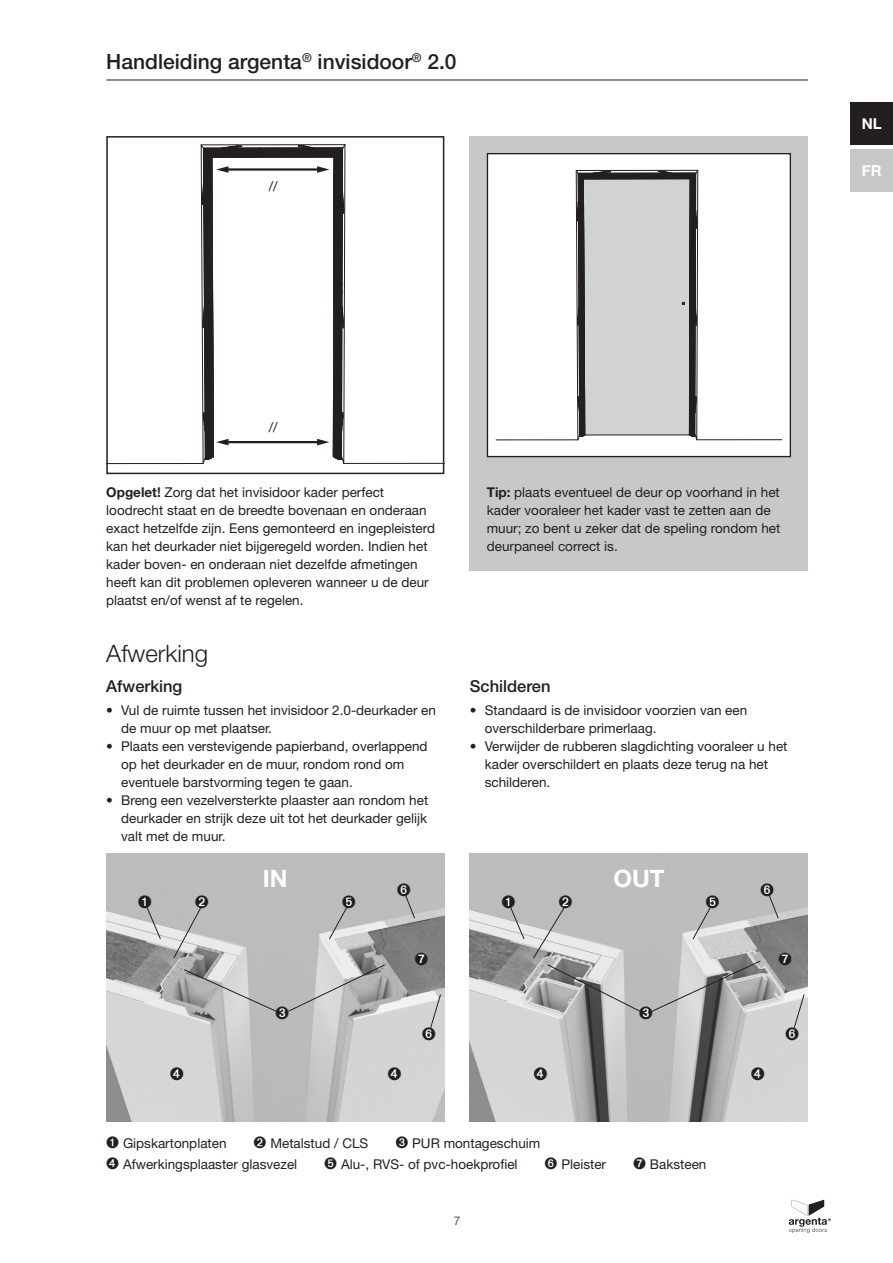
<style>
.page{position:relative;width:893px;height:1263px;background:#fff}
.page>*{position:absolute;margin:0;border:0;box-sizing:border-box;transform-origin:0 0}
.T1{font:300 24px "Helvetica Neue LT Std";color:#231f20}
.T1-2{font:700 24px "Helvetica Neue LT Std";color:#fff}
.t1{font:500 21px "Helvetica Neue LT Std";color:#231f20}
.T2{font:500 16.5px "Helvetica Neue LT Std";color:#231f20}
.t2{font:700 15px "Helvetica Neue LT Std";color:#fff}
.body{font:13.5px/18px "Helvetica Neue LT Std";color:#231f20}
.t3{font:300 12px "Helvetica Neue LT Std";color:#231f20}
.s1{font-weight:700}
</style>
<div class="page">
<hr style="left:106px;top:79px;width:702px;height:1px;background:#231f20">
<svg style="left:789px;top:1199px;width:42px;height:34px"></svg>
<div style="left:850px;top:102px;width:43px;height:43px;background:#231f20"></div>
<div style="left:850px;top:150px;width:43px;height:42px;background:#c7c8ca"></div>
<div style="left:470px;top:136px;width:338px;height:435px;background:#c7c8ca"></div>
<hr style="left:344px;top:463px;width:100px;height:1px;background:#231f20">
<svg style="left:106px;top:79px;width:239px;height:396px"></svg>
<div style="left:106px;top:136px;width:338px;height:338px;border:2px solid #231f20"></div>
<div style="left:487px;top:154px;width:303px;height:303px;background:#fff"></div>
<hr style="left:697px;top:439px;width:85px;height:1px;background:#231f20">
<svg style="left:496px;top:79px;width:202px;height:379px"></svg>
<div style="left:487px;top:153px;width:304px;height:304px;border:1px solid #231f20"></div>
<img style="left:106px;top:853px;width:338px;height:268px">
<img style="left:470px;top:853px;width:338px;height:268px">
<svg style="left:139px;top:895px;width:22px;height:44px"></svg>
<svg style="left:502px;top:895px;width:22px;height:44px"></svg>
<svg style="left:171px;top:1067px;width:12px;height:13px"></svg>
<svg style="left:534px;top:1067px;width:13px;height:13px"></svg>
<svg style="left:173px;top:895px;width:35px;height:63px;background:#c1c1c1"></svg>
<svg style="left:329px;top:895px;width:26px;height:44px"></svg>
<svg style="left:184px;top:964px;width:201px;height:55px;background:#bbb"></svg>
<svg style="left:388px;top:1067px;width:13px;height:13px"></svg>
<svg style="left:752px;top:1067px;width:12px;height:13px"></svg>
<svg style="left:415px;top:952px;width:13px;height:13px"></svg>
<svg style="left:397px;top:883px;width:18px;height:35px"></svg>
<svg style="left:422px;top:994px;width:19px;height:46px"></svg>
<svg style="left:533px;top:883px;width:272px;height:157px;background:#b7b6b6"></svg>
<h2 class="t1" style="left:106px;top:49px;width:352px">Handleiding argenta<sup>®</sup> invisidoor<sup>®</sup> 2.0</h2>
<p class="body" style="left:269px;top:177px;width:10px">//</p>
<p class="t2" style="left:862px;top:114px;width:22px">NL</p>
<p class="t2" style="left:862px;top:162px;width:21px">FR</p>
<p class="body" style="left:269px;top:418px;width:10px">//</p>
<p class="body" style="left:106px;top:483px;width:330px"><span class="s1">Opgelet!</span> Zorg dat het invisidoor kader perfect loodrecht staat en de breedte bovenaan en onderaan exact hetzelfde zijn. Eens gemonteerd en ingepleisterd kan het deurkader niet bijgeregeld worden. Indien het kader boven- en onderaan niet dezelfde afmetingen heeft kan dit problemen opleveren wanneer u de deur plaatst en/of wenst af te regelen.</p>
<p class="body" style="left:487px;top:483px;width:295px"><span class="s1">Tip:</span> plaats eventueel de deur op voorhand in het kader vooraleer het kader vast te zetten aan de muur; zo bent u zeker dat de speling rondom het deurpaneel correct is.</p>
<p class="T1" style="left:106px;top:638px;width:103px">Afwerking</p>
<p class="T2" style="left:106px;top:677px;width:78px">Afwerking</p>
<p class="body" style="left:121px;top:701px;width:316px;text-indent:-15px">• Vul de ruimte tussen het invisidoor 2.0-deurkader en de muur op met plaatser.</p>
<p class="body" style="left:121px;top:737px;width:308px;text-indent:-15px">• Plaats een verstevigende papierband, overlappend op het deurkader en de muur, rondom rond om eventuele barstvorming tegen te gaan.</p>
<p class="body" style="left:121px;top:791px;width:309px;text-align:justify;text-indent:-15px">• Breng een vezelversterkte plaaster aan rondom het deurkader en strijk deze uit tot het deurkader gelijk valt met de muur.</p>
<p class="T2" style="left:470px;top:677px;width:82px">Schilderen</p>
<p class="body" style="left:485px;top:701px;width:264px;text-indent:-15px">• Standaard is de invisidoor voorzien van een overschilderbare primerlaag.</p>
<p class="body" style="left:485px;top:737px;width:304px;text-indent:-15px">• Verwijder de rubberen slagdichting vooraleer u het kader overschildert en plaats deze terug na het schilderen.</p>
<p class="T1-2" style="left:263px;top:863px;width:26px">IN</p>
<p class="T1-2" style="left:613px;top:863px;width:53px">OUT</p>
<p class="body" style="left:106px;top:1133px;width:122px">➊ Gipskartonplaten</p>
<p class="body" style="left:254px;top:1133px;width:116px">➋ Metalstud / CLS</p>
<p class="body" style="left:395px;top:1133px;width:147px">➌ PUR montageschuim</p>
<p class="body" style="left:106px;top:1154px;width:192px">➍ Afwerkingsplaaster glasvezel</p>
<p class="body" style="left:324px;top:1154px;width:195px">➎ Alu-, RVS- of pvc-hoekprofiel</p>
<p class="body" style="left:545px;top:1154px;width:63px">➏ Pleister</p>
<p class="body" style="left:633px;top:1154px;width:75px">➐ Baksteen</p>
<p class="t3" style="left:454px;top:1213px;width:8px">7</p>
</div>
